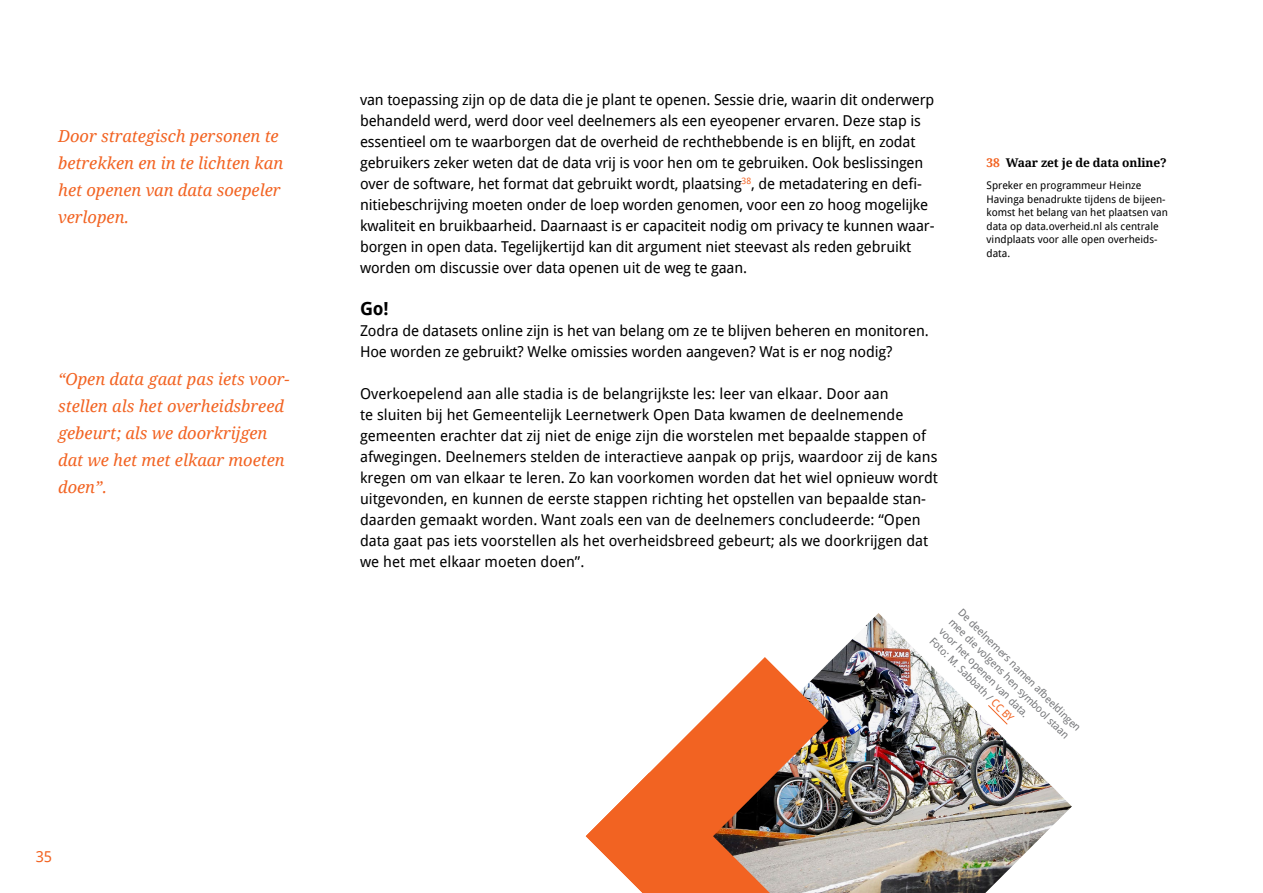
<style>
.page{position:relative;width:1263px;height:893px;background:#fff}
.page>*{position:absolute;margin:0;border:0;box-sizing:border-box;transform-origin:0 0}
.t1{font:700 18px "Droid Sans";color:#000}
.t2{font:italic 16.5px/27px "Droid Serif";color:#f26322}
.t3{font:15px/21px "Droid Sans";letter-spacing:-.01em;color:#000}
.t4{font:15px "Droid Sans";color:#f26322}
.t5{font:700 12px "Droid Serif";letter-spacing:-.01em;color:#000}
.t6{font:10.5px/13.5px "Droid Sans";color:#000}
.t7{font:10.5px/13.5px "Droid Sans";color:#77787b}
.s1{color:#f26322}
</style>
<div class="page">
<img style="left:828px;top:613px;width:244px;height:280px">
<svg style="left:988px;top:705px;width:20px;height:20px"></svg>
<img style="left:650px;top:657px;width:178px;height:236px">
<svg style="left:586px;top:772px;width:184px;height:121px"></svg>
<p class="t2" style="left:58px;top:123px;width:227px">Door strategisch personen te betrekken en in te lichten kan het openen van data soepeler verlopen.</p>
<p class="t2" style="left:58px;top:366px;width:233px">“Open data gaat pas iets voor&shy;stellen als het overheidsbreed gebeurt; als we doorkrijgen dat we het met elkaar moeten doen”.</p>
<p class="t4" style="left:36px;top:846px;width:18px">35</p>
<p class="t3" style="left:360px;top:89px;width:576px">van toepassing zijn op de data die je plant te openen. Sessie drie, waarin dit onderwerp behandeld werd, werd door veel deelnemers als een eyeopener ervaren. Deze stap is essentieel om te waarborgen dat de overheid de rechthebbende is en blijft, en zodat gebruikers zeker weten dat de data vrij is voor hen om te gebruiken. Ook beslissingen over de software, het format dat gebruikt wordt, plaatsing<sup>38</sup>, de metadatering en defi&shy;nitiebeschrijving moeten onder de loep worden genomen, voor een zo hoog mogelijke kwaliteit en bruikbaarheid. Daarnaast is er capaciteit nodig om privacy te kunnen waar&shy;borgen in open data. Tegelijkertijd kan dit argument niet steevast als reden gebruikt worden om discussie over data openen uit de weg te gaan.</p>
<p class="t1" style="left:360px;top:296px;width:30px">Go!</p>
<p class="t3" style="left:360px;top:320px;width:570px">Zodra de datasets online zijn is het van belang om ze te blijven beheren en monitoren.<br>Hoe worden ze gebruikt? Welke omissies worden aangeven? Wat is er nog nodig?</p>
<p class="t3" style="left:360px;top:383px;width:579px">Overkoepelend aan alle stadia is de belangrijkste les: leer van elkaar. Door aan<br>te sluiten bij het Gemeentelijk Leernetwerk Open Data kwamen de deelnemende gemeenten erachter dat zij niet de enige zijn die worstelen met bepaalde stappen of afwegingen. Deelnemers stelden de interactieve aanpak op prijs, waardoor zij de kans kregen om van elkaar te leren. Zo kan voorkomen worden dat het wiel opnieuw wordt uitgevonden, en kunnen de eerste stappen richting het opstellen van bepaalde stan&shy;daarden gemaakt worden. Want zoals een van de deelnemers concludeerde: “Open data gaat pas iets voorstellen als het overheidsbreed gebeurt; als we doorkrijgen dat we het met elkaar moeten doen”.</p>
<p class="t5" style="left:986px;top:156px;width:182px"><span class="s1">38</span> Waar zet je de data online?</p>
<p class="t6" style="left:986px;top:179px;width:183px">Spreker en programmeur Heinze<br>Havinga benadrukte tijdens de bijeen&shy;komst het belang van het plaatsen van data op data.overheid.nl als centrale vindplaats voor alle open overheids&shy;data.</p>
<p class="t7" style="left:965px;top:605px;width:169px;rotate:45deg">De deelnemers namen afbeeldingen mee die volgens hen symbool staan voor het openen van data.<br>Foto: M. Sabbath / <span class="s1">CC BY</span></p>
</div>
